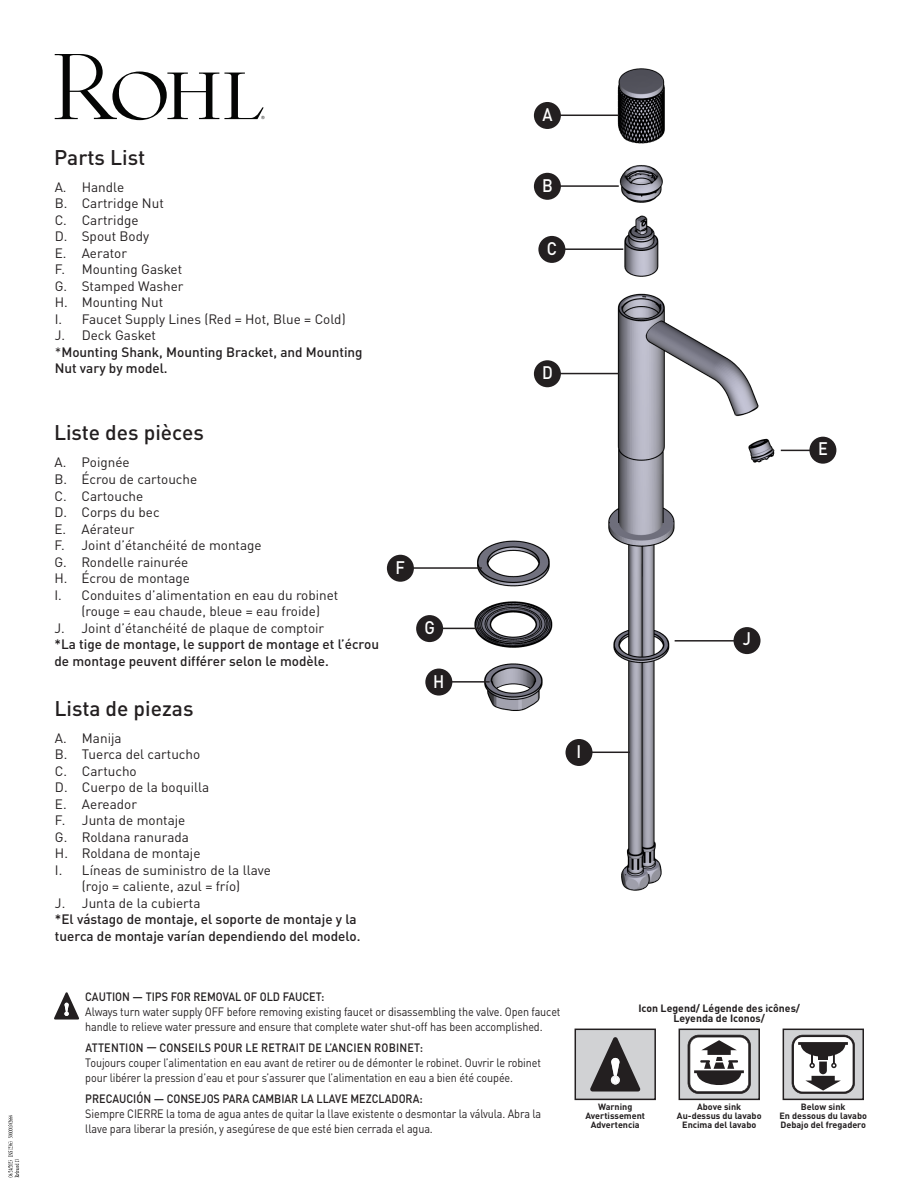
<style>
.page{position:relative;width:918px;height:1188px;background:#fff}
.page>*{position:absolute;margin:0;border:0;box-sizing:border-box;transform-origin:0 0}
.t1{font:500 21px "DIN Pro";color:#231f20}
.Callout_Circles{font:500 18px "DIN Pro";color:#fff;scale:.9 1}
.t2{font:13.5px/16.5px "DIN Pro";color:#231f20}
.t3{font:500 13.5px/16.6px "DIN Pro";color:#231f20}
.Description_Content{font:12px/15px "DIN Pro";letter-spacing:-.01em;color:#231f20;scale:.9 1}
.Bolded{font:500 12px "DIN Pro";color:#231f20;scale:.9 1}
.Bolded-2{font:500 12px "DIN Pro";letter-spacing:.02em;color:#231f20;scale:.9 1}
.t4{font:700 10.5px "DIN Pro";color:#231f20}
.t5{font:700 9px "DIN Pro";color:#231f20}
.s1{font-weight:400}
</style>
<div class="page">
<img style="left:440px;top:68px;width:397px;height:823px">
<div style="left:679px;top:1029px;width:80px;height:70px;background:#d1d2d4"></div>
<svg style="left:688px;top:1035px;width:63px;height:59px;background:#a09f9f"></svg>
<div style="left:679px;top:1029px;width:81px;height:71px;border:2px solid #231f20"></div>
<div style="left:575px;top:1029px;width:80px;height:70px;background:#d1d2d4"></div>
<svg style="left:590px;top:1037px;width:50px;height:55px"></svg>
<div style="left:575px;top:1029px;width:81px;height:71px;border:2px solid #231f20"></div>
<div style="left:783px;top:1029px;width:80px;height:70px;background:#d1d2d4"></div>
<svg style="left:792px;top:1035px;width:63px;height:59px;background:#a4a3a3"></svg>
<div style="left:783px;top:1029px;width:81px;height:71px;border:2px solid #231f20"></div>
<svg style="left:54px;top:992px;width:25px;height:28px"></svg>
<div style="left:534px;top:102px;width:27px;height:27px;background:#231f20;border-radius:50%"></div>
<hr style="left:558px;top:115px;width:61px;height:1px;background:#231f20">
<div style="left:425px;top:669px;width:27px;height:27px;background:#231f20;border-radius:50%"></div>
<hr style="left:450px;top:681px;width:40px;height:2px;background:#231f20">
<div style="left:416px;top:615px;width:27px;height:27px;background:#231f20;border-radius:50%"></div>
<hr style="left:440px;top:628px;width:40px;height:1px;background:#231f20">
<div style="left:387px;top:555px;width:27px;height:27px;background:#231f20;border-radius:50%"></div>
<hr style="left:411px;top:567px;width:71px;height:2px;background:#231f20">
<div style="left:534px;top:173px;width:27px;height:27px;background:#231f20;border-radius:50%"></div>
<hr style="left:558px;top:185px;width:61px;height:2px;background:#231f20">
<div style="left:538px;top:236px;width:27px;height:27px;background:#231f20;border-radius:50%"></div>
<hr style="left:563px;top:248px;width:60px;height:2px;background:#231f20">
<div style="left:534px;top:360px;width:27px;height:27px;background:#231f20;border-radius:50%"></div>
<hr style="left:558px;top:373px;width:61px;height:1px;background:#231f20">
<div style="left:809px;top:437px;width:27px;height:27px;background:#231f20;border-radius:50%"></div>
<hr style="left:781px;top:450px;width:31px;height:1px;background:#231f20">
<div style="left:566px;top:739px;width:27px;height:27px;background:#231f20;border-radius:50%"></div>
<hr style="left:590px;top:752px;width:40px;height:1px;background:#231f20">
<div style="left:734px;top:627px;width:27px;height:27px;background:#231f20;border-radius:50%"></div>
<hr style="left:675px;top:640px;width:61px;height:2px;background:#231f20">
<svg style="left:55px;top:54px;width:210px;height:66px"></svg>
<svg style="left:8px;top:1115px;width:11px;height:62px"></svg>
<p class="t1" style="left:54px;top:140px;width:92px">Parts List</p>
<p class="t2" style="left:55px;top:178px;width:71px">A. Handle</p>
<p class="t2" style="left:55px;top:194px;width:111px">B. Cartridge Nut</p>
<p class="t2" style="left:55px;top:211px;width:85px">C. Cartridge</p>
<p class="t2" style="left:55px;top:227px;width:96px">D. Spout Body</p>
<p class="t2" style="left:55px;top:244px;width:74px">E. Aerator</p>
<p class="t2" style="left:55px;top:260px;width:129px">F. Mounting Gasket</p>
<p class="t2" style="left:55px;top:277px;width:130px">G. Stamped Washer</p>
<p class="t2" style="left:55px;top:293px;width:110px">H. Mounting Nut</p>
<p class="t2" style="left:55px;top:310px;width:292px">I. Faucet Supply Lines (Red = Hot, Blue = Cold)</p>
<p class="t3" style="left:55px;top:325px;width:309px"><span class="s1">J. Deck Gasket<br>*</span>Mounting Shank, Mounting Bracket, and Mounting<br>Nut vary by model.</p>
<p class="t1" style="left:54px;top:416px;width:151px">Liste des pièces</p>
<p class="t2" style="left:54px;top:453px;width:77px">A. Poignée</p>
<p class="t2" style="left:54px;top:470px;width:144px">B. Écrou de cartouche</p>
<p class="t2" style="left:54px;top:487px;width:90px">C. Cartouche</p>
<p class="t2" style="left:54px;top:503px;width:107px">D. Corps du bec</p>
<p class="t2" style="left:54px;top:520px;width:81px">E. Aérateur</p>
<p class="t2" style="left:54px;top:536px;width:209px">F. Joint d’étanchéité de montage</p>
<p class="t2" style="left:54px;top:553px;width:135px">G. Rondelle rainurée</p>
<p class="t2" style="left:54px;top:569px;width:137px">H. Écrou de montage</p>
<p class="t2" style="left:81px;top:586px;width:258px;text-indent:-27px">I. Conduites d’alimentation en eau du robinet (rouge = eau chaude, bleue = eau froide)</p>
<p class="t3" style="left:54px;top:618px;width:326px"><span class="s1">J. Joint d’étanchéité de plaque de comptoir<br></span>*La tige de montage, le support de montage et l’écrou de montage peuvent différer selon le modèle.</p>
<p class="t1" style="left:54px;top:691px;width:141px">Lista de piezas</p>
<p class="t2" style="left:55px;top:729px;width:68px">A. Manija</p>
<p class="t2" style="left:55px;top:745px;width:147px">B. Tuerca del cartucho</p>
<p class="t2" style="left:55px;top:762px;width:83px">C. Cartucho</p>
<p class="t2" style="left:55px;top:778px;width:156px">D. Cuerpo de la boquilla</p>
<p class="t2" style="left:55px;top:795px;width:84px">E. Aereador</p>
<p class="t2" style="left:55px;top:811px;width:132px">F. Junta de montaje</p>
<p class="t2" style="left:55px;top:828px;width:135px">G. Roldana ranurada</p>
<p class="t2" style="left:55px;top:844px;width:147px">H. Roldana de montaje</p>
<p class="t2" style="left:55px;top:861px;width:217px;text-align:center">I. Líneas de suministro de la llave (rojo = caliente, azul = frío)</p>
<p class="t3" style="left:55px;top:893px;width:307px"><span class="s1">J. Junta de la cubierta<br></span>*El vástago de montaje, el soporte de montaje y la tuerca de montaje varían dependiendo del modelo.</p>
<p class="Callout_Circles" style="left:396px;top:553px;width:12px">F</p>
<p class="Callout_Circles" style="left:424px;top:613px;width:13px">G</p>
<p class="Callout_Circles" style="left:433px;top:667px;width:14px">H</p>
<p class="Callout_Circles" style="left:542px;top:100px;width:13px">A</p>
<p class="Callout_Circles" style="left:542px;top:171px;width:13px">B</p>
<p class="Callout_Circles" style="left:547px;top:234px;width:13px">C</p>
<p class="Callout_Circles" style="left:542px;top:358px;width:13px">D</p>
<p class="Callout_Circles" style="left:577px;top:737px;width:7px">I</p>
<p class="Callout_Circles" style="left:818px;top:434px;width:12px">E</p>
<p class="Callout_Circles" style="left:743px;top:624px;width:11px">J</p>
<p class="Bolded" style="left:85px;top:987px;width:267px">CAUTION — TIPS FOR REMOVAL OF OLD FAUCET:</p>
<p class="Description_Content" style="left:85px;top:1003px;width:530px">Always turn water supply OFF before removing existing faucet or disassembling the valve. Open faucet handle to relieve water pressure and ensure that complete water shut-off has been accomplished.</p>
<p class="Bolded-2" style="left:85px;top:1038px;width:377px">ATTENTION — CONSEILS POUR LE RETRAIT DE L’ANCIEN ROBINET:</p>
<p class="Description_Content" style="left:85px;top:1054px;width:508px">Toujours couper l’alimentation en eau avant de retirer ou de démonter le robinet. Ouvrir le robinet pour libérer la pression d’eau et pour s’assurer que l’alimentation en eau a bien été coupée.</p>
<p class="Bolded" style="left:85px;top:1089px;width:376px">PRECAUCIÓN — CONSEJOS PARA CAMBIAR LA LLAVE MEZCLADORA:</p>
<p class="Description_Content" style="left:85px;top:1106px;width:508px">Siempre CIERRE la toma de agua antes de quitar la llave existente o desmontar la válvula. Abra la llave para liberar la presión, y asegúrese de que esté bien cerrada el agua.</p>
<p class="t4" style="left:638px;top:1000px;width:163px">Icon Legend/ Légende des icônes/</p>
<p class="t4" style="left:673px;top:1010px;width:93px">Leyenda de Iconos/</p>
<p class="t5" style="left:598px;top:1100px;width:36px">Warning</p>
<p class="t5" style="left:585px;top:1109px;width:61px">Avertissement</p>
<p class="t5" style="left:591px;top:1118px;width:51px">Advertencia</p>
<p class="t5" style="left:697px;top:1100px;width:46px">Above sink</p>
<p class="t5" style="left:677px;top:1109px;width:86px">Au-dessus du lavabo</p>
<p class="t5" style="left:682px;top:1118px;width:76px">Encima del lavabo</p>
<p class="t5" style="left:801px;top:1100px;width:46px">Below sink</p>
<p class="t5" style="left:780px;top:1109px;width:89px">En dessous du lavabo</p>
<p class="t5" style="left:781px;top:1118px;width:87px">Debajo del fregadero</p>
</div>
